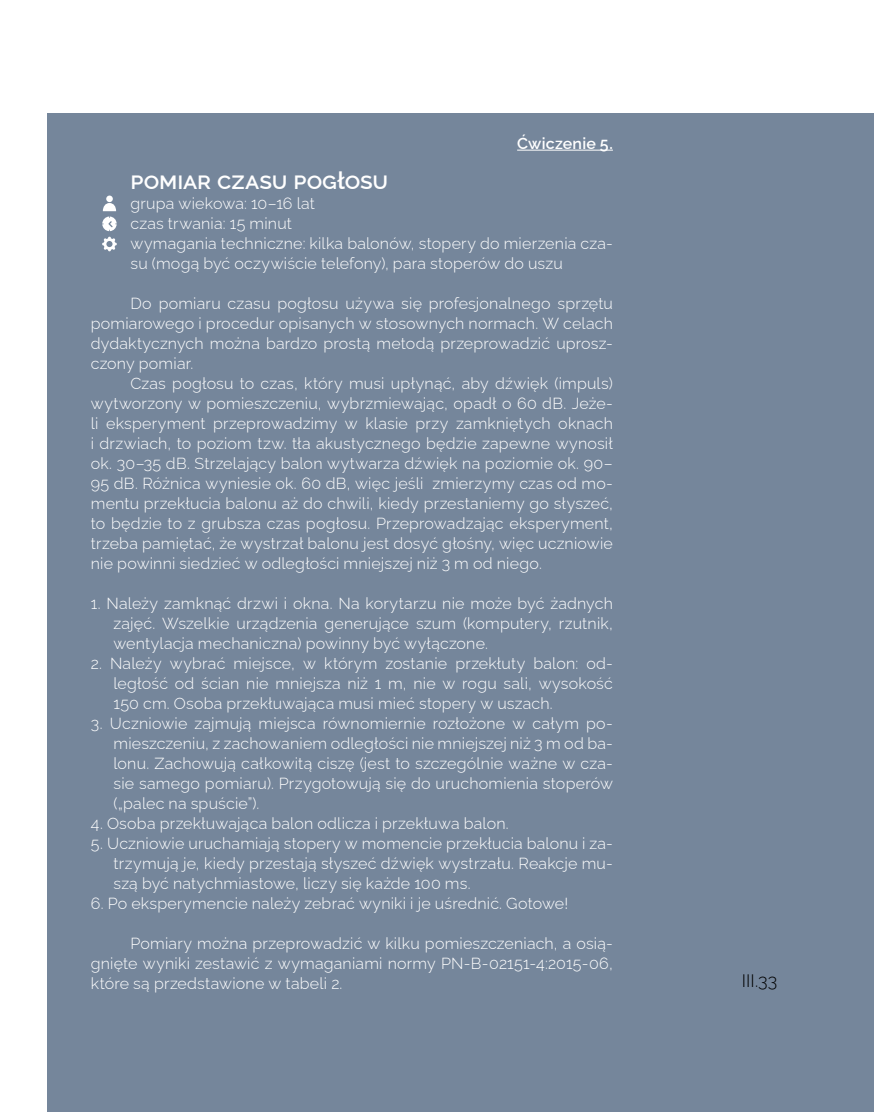
<style>
.page{position:relative;width:874px;height:1112px;background:#fff}
.page>*{position:absolute;margin:0;border:0;box-sizing:border-box;transform-origin:0 0}
.t1{font:600 24px "Raleway";color:#fff}
.t2{font:300 18px "Raleway";color:#000}
.t3{font:300 16px/20px "Raleway";letter-spacing:.015em;color:#fff;text-align:justify}
.t4{font:600 16px "Raleway";letter-spacing:.015em;color:#fff}
</style>
<div class="page">
<div style="left:47px;top:113px;width:826px;height:998px;background:#75869b"></div>
<hr style="left:517px;top:150px;width:95px;height:1px;background:#fff">
<svg style="left:102px;top:203px;width:15px;height:28px"></svg>
<div style="left:106px;top:195px;width:7px;height:7px;background:#fff;border-radius:50%"></div>
<svg style="left:102px;top:237px;width:15px;height:14px"></svg>
<p class="t4" style="left:517px;top:130px;width:97px">Ćwiczenie 5.</p>
<h1 class="t1" style="left:130px;top:161px;width:259px">pomiar czasu pogłosu</h1>
<p class="t3" style="left:130px;top:191px;width:483px;text-align:left">grupa wiekowa: 10–16 lat<br>czas trwania: 15 minut<br>wymagania techniczne: kilka balonów, stopery do mierzenia cza&shy;su (mogą być oczywiście telefony), para stoperów do uszu</p>
<p class="t3" style="left:91px;top:291px;width:523px;text-indent:40px">Do pomiaru czasu pogłosu używa się profesjonalnego sprzętu pomiarowego i procedur opisanych w stosownych normach. W celach dydaktycznych można bardzo prostą metodą przeprowadzić uprosz&shy;czony pomiar.</p>
<p class="t3" style="left:91px;top:371px;width:523px;text-indent:40px">Czas pogłosu to czas, który musi upłynąć, aby dźwięk (impuls) wytworzony w pomieszczeniu, wybrzmiewając, opadł o 60 dB. Jeże&shy;li eksperyment przeprowadzimy w klasie przy zamkniętych oknach i drzwiach, to poziom tzw. tła akustycznego będzie zapewne wynosił ok. 30–35 dB. Strzelający balon wytwarza dźwięk na poziomie ok. 90– 95 dB. Różnica wyniesie ok. 60 dB, więc jeśli zmierzymy czas od mo&shy;mentu przekłucia balonu aż do chwili, kiedy przestaniemy go słyszeć, to będzie to z grubsza czas pogłosu. Przeprowadzając eksperyment, trzeba pamiętać, że wystrzał balonu jest dosyć głośny, więc uczniowie nie powinni siedzieć w odległości mniejszej niż 3 m od niego.</p>
<p class="t3" style="left:113px;top:591px;width:500px;text-indent:-23px">1. Należy zamknąć drzwi i okna. Na korytarzu nie może być żadnych zajęć. Wszelkie urządzenia generujące szum (komputery, rzutnik, wentylacja mechaniczna) powinny być wyłączone.</p>
<p class="t3" style="left:113px;top:651px;width:500px;text-indent:-23px">2. Należy wybrać miejsce, w którym zostanie przekłuty balon: od&shy;ległość od ścian nie mniejsza niż 1 m, nie w rogu sali, wysokość 150 cm. Osoba przekłuwająca musi mieć stopery w uszach.</p>
<p class="t3" style="left:113px;top:711px;width:500px;text-indent:-23px">3. Uczniowie zajmują miejsca równomiernie rozłożone w całym po&shy;mieszczeniu, z zachowaniem odległości nie mniejszej niż 3 m od ba&shy;lonu. Zachowują całkowitą ciszę (jest to szczególnie ważne w cza&shy;sie samego pomiaru). Przygotowują się do uruchomienia stoperów („palec na spuście”).</p>
<p class="t3" style="left:91px;top:811px;width:419px">4. Osoba przekłuwająca balon odlicza i przekłuwa balon.</p>
<p class="t3" style="left:113px;top:831px;width:500px;text-indent:-23px">5. Uczniowie uruchamiają stopery w momencie przekłucia balonu i za&shy;trzymują je, kiedy przestają słyszeć dźwięk wystrzału. Reakcje mu&shy;szą być natychmiastowe, liczy się każde 100 ms.</p>
<p class="t3" style="left:91px;top:891px;width:479px">6. Po eksperymencie należy zebrać wyniki i je uśrednić. Gotowe!</p>
<p class="t3" style="left:91px;top:931px;width:523px;text-indent:40px">Pomiary można przeprowadzić w kilku pomieszczeniach, a osią&shy;gnięte wyniki zestawić z wymaganiami normy PN-B-02151-4:2015-06, które są przedstawione w tabeli 2.</p>
<p class="t2" style="left:741px;top:966px;width:37px">III.33</p>
</div>
